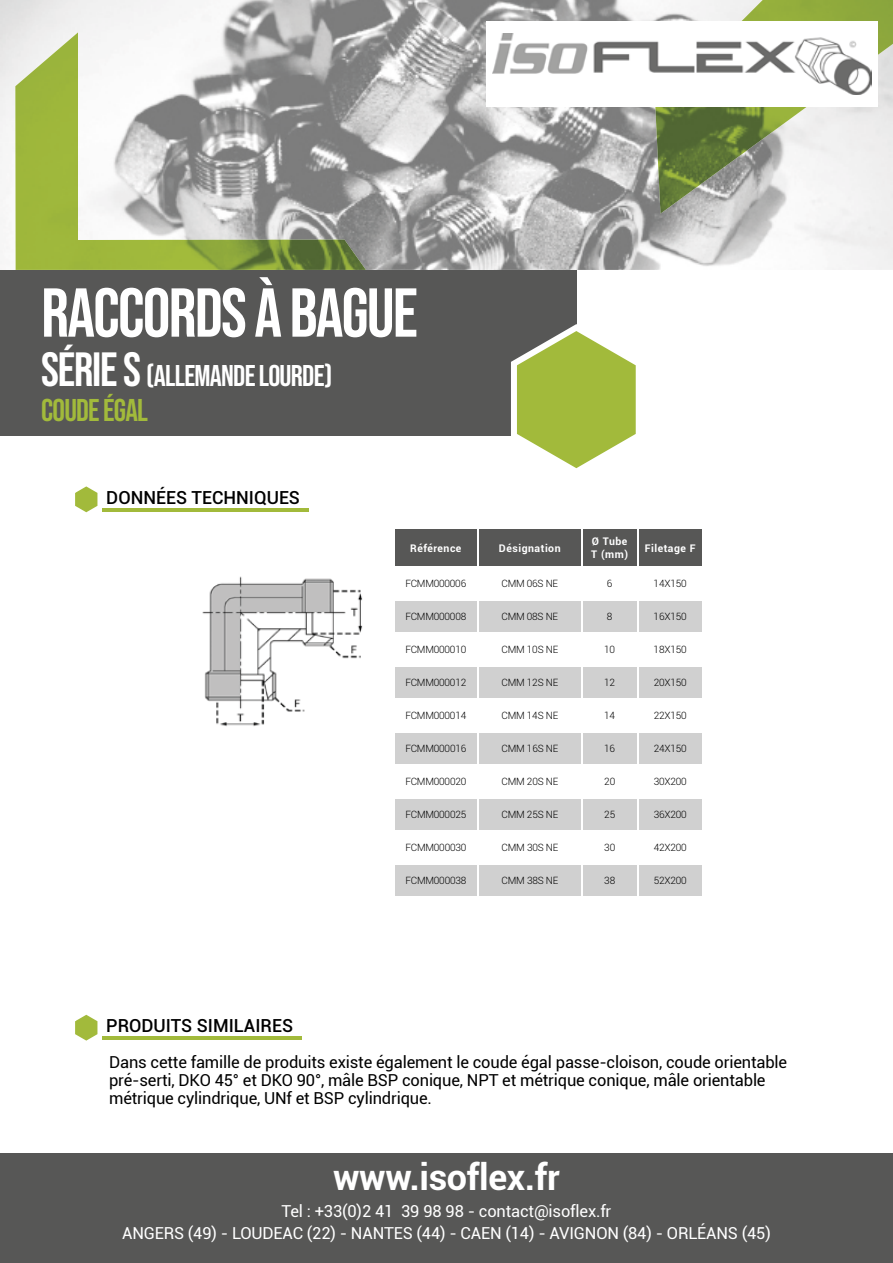
<style>
.page{position:relative;width:893px;height:1263px;background:#fff}
.page>*{position:absolute;margin:0;border:0;box-sizing:border-box;transform-origin:0 0}
.t1{font:69px "Bebas Neue";letter-spacing:-.025em;color:#fff}
.t2{font:700 36px "Roboto";letter-spacing:-.01em;color:#fff}
.t3{font:31.5px "Bebas Neue";letter-spacing:-.025em;color:#a2ba3b}
.t4{font:30px "Bebas Neue";letter-spacing:-.025em;color:#fff}
.t5{font:500 18px "Roboto";color:#000}
.t6{font:16.5px/18px "Roboto";letter-spacing:-.01em;color:#000}
.t7{font:16.5px/22px "Roboto";letter-spacing:-.01em;color:#fff;text-align:center}
.t8{font:700 10.5px/12.6px "Roboto";letter-spacing:.05em;color:#fff}
.t9{font:300 10.05px "Roboto";letter-spacing:-.02em;color:#000}
.s1{font-size:48px}
</style>
<div class="page">
<img style="left:0;top:0;width:893px;height:270px">
<img style="left:15px;top:32px;width:351px;height:238px">
<div style="left:0;top:270px;width:576px;height:166px;background:#575756"></div>
<svg style="left:511px;top:324px;width:125px;height:145px"></svg>
<img style="left:655px;top:0;width:238px;height:214px">
<div style="left:486px;top:21px;width:392px;height:85px;background:#fff"></div>
<img style="left:492px;top:34px;width:380px;height:60px">
<div style="left:0;top:1153px;width:893px;height:110px;background:#575756"></div>
<svg style="left:75px;top:1014px;width:28px;height:27px"></svg>
<hr style="left:102px;top:1036px;width:200px;height:3px;background:#a2ba3b">
<svg style="left:75px;top:486px;width:28px;height:27px"></svg>
<hr style="left:102px;top:508px;width:206px;height:3px;background:#a2ba3b">
<img style="left:202px;top:576px;width:161px;height:151px">
<div style="left:395px;top:529px;width:307px;height:37px;background:#575756"></div>
<svg style="left:395px;top:601px;width:307px;height:295px;fill:#d0d0d0"></svg>
<hr style="left:637px;top:600px;width:1px;height:32px;background:#fff">
<hr style="left:637px;top:633px;width:1px;height:32px;background:#fff">
<hr style="left:637px;top:666px;width:1px;height:32px;background:#fff">
<hr style="left:637px;top:699px;width:1px;height:32px;background:#fff">
<hr style="left:637px;top:732px;width:1px;height:32px;background:#fff">
<hr style="left:637px;top:765px;width:1px;height:32px;background:#fff">
<hr style="left:637px;top:798px;width:1px;height:32px;background:#fff">
<hr style="left:637px;top:831px;width:1px;height:32px;background:#fff">
<hr style="left:637px;top:864px;width:1px;height:32px;background:#fff">
<hr style="left:477px;top:529px;width:2px;height:37px;background:#fff">
<hr style="left:581px;top:529px;width:1px;height:37px;background:#fff">
<hr style="left:637px;top:529px;width:1px;height:37px;background:#fff">
<hr style="left:477px;top:600px;width:2px;height:32px;background:#fff">
<hr style="left:581px;top:600px;width:1px;height:32px;background:#fff">
<hr style="left:393px;top:632px;width:85px;height:1px;background:#fff">
<hr style="left:478px;top:632px;width:104px;height:1px;background:#fff">
<hr style="left:477px;top:633px;width:2px;height:32px;background:#fff">
<hr style="left:582px;top:632px;width:56px;height:1px;background:#fff">
<hr style="left:581px;top:633px;width:1px;height:32px;background:#fff">
<hr style="left:393px;top:665px;width:85px;height:1px;background:#fff">
<hr style="left:478px;top:665px;width:104px;height:1px;background:#fff">
<hr style="left:477px;top:666px;width:2px;height:32px;background:#fff">
<hr style="left:477px;top:699px;width:2px;height:32px;background:#fff">
<hr style="left:477px;top:732px;width:2px;height:32px;background:#fff">
<hr style="left:477px;top:765px;width:2px;height:32px;background:#fff">
<hr style="left:477px;top:798px;width:2px;height:32px;background:#fff">
<hr style="left:477px;top:831px;width:2px;height:32px;background:#fff">
<hr style="left:477px;top:864px;width:2px;height:32px;background:#fff">
<hr style="left:582px;top:665px;width:56px;height:1px;background:#fff">
<hr style="left:581px;top:666px;width:1px;height:32px;background:#fff">
<hr style="left:581px;top:699px;width:1px;height:32px;background:#fff">
<hr style="left:581px;top:732px;width:1px;height:32px;background:#fff">
<hr style="left:581px;top:765px;width:1px;height:32px;background:#fff">
<hr style="left:581px;top:798px;width:1px;height:32px;background:#fff">
<hr style="left:581px;top:831px;width:1px;height:32px;background:#fff">
<hr style="left:581px;top:864px;width:1px;height:32px;background:#fff">
<hr style="left:638px;top:632px;width:65px;height:1px;background:#fff">
<hr style="left:393px;top:698px;width:85px;height:1px;background:#fff">
<hr style="left:393px;top:731px;width:85px;height:1px;background:#fff">
<hr style="left:393px;top:764px;width:85px;height:1px;background:#fff">
<hr style="left:393px;top:797px;width:85px;height:1px;background:#fff">
<hr style="left:393px;top:830px;width:85px;height:1px;background:#fff">
<hr style="left:393px;top:863px;width:85px;height:1px;background:#fff">
<hr style="left:478px;top:698px;width:104px;height:1px;background:#fff">
<hr style="left:478px;top:731px;width:104px;height:1px;background:#fff">
<hr style="left:478px;top:764px;width:104px;height:1px;background:#fff">
<hr style="left:478px;top:797px;width:104px;height:1px;background:#fff">
<hr style="left:478px;top:830px;width:104px;height:1px;background:#fff">
<hr style="left:478px;top:863px;width:104px;height:1px;background:#fff">
<hr style="left:582px;top:698px;width:56px;height:1px;background:#fff">
<hr style="left:582px;top:731px;width:56px;height:1px;background:#fff">
<hr style="left:582px;top:764px;width:56px;height:1px;background:#fff">
<hr style="left:582px;top:797px;width:56px;height:1px;background:#fff">
<hr style="left:582px;top:830px;width:56px;height:1px;background:#fff">
<hr style="left:582px;top:863px;width:56px;height:1px;background:#fff">
<hr style="left:638px;top:665px;width:65px;height:1px;background:#fff">
<hr style="left:638px;top:698px;width:65px;height:1px;background:#fff">
<hr style="left:638px;top:731px;width:65px;height:1px;background:#fff">
<hr style="left:638px;top:764px;width:65px;height:1px;background:#fff">
<hr style="left:638px;top:797px;width:65px;height:1px;background:#fff">
<hr style="left:638px;top:830px;width:65px;height:1px;background:#fff">
<hr style="left:638px;top:863px;width:65px;height:1px;background:#fff">
<h1 class="t1" style="left:41px;top:274px;width:378px">RACCORDS À BAGUE</h1>
<h3 class="t4" style="left:41px;top:359px;width:293px"><span class="s1">SÉRIE S</span> (ALLEMANDE LOURDE)</h3>
<h3 class="t3" style="left:41px;top:392px;width:108px">COUDE ÉGAL</h3>
<h3 class="t5" style="left:106px;top:485px;width:195px">DONNÉES TECHNIQUES</h3>
<h3 class="t5" style="left:106px;top:1013px;width:188px">PRODUITS SIMILAIRES</h3>
<p class="t8" style="left:410px;top:541px;width:53px">Référence</p>
<p class="t8" style="left:499px;top:541px;width:63px">Désignation</p>
<p class="t8" style="left:591px;top:535px;width:38px">Ø Tube<br>T (mm)</p>
<p class="t8" style="left:645px;top:541px;width:52px">Filetage F</p>
<p class="t9" style="left:405px;top:576px;width:62px">FCMM000006</p>
<p class="t9" style="left:501px;top:576px;width:58px">CMM 06S NE</p>
<p class="t9" style="left:607px;top:576px;width:7px">6</p>
<p class="t9" style="left:654px;top:576px;width:34px">14X150</p>
<p class="t9" style="left:405px;top:609px;width:62px">FCMM000008</p>
<p class="t9" style="left:501px;top:609px;width:58px">CMM 08S NE</p>
<p class="t9" style="left:607px;top:609px;width:7px">8</p>
<p class="t9" style="left:654px;top:609px;width:34px">16X150</p>
<p class="t9" style="left:405px;top:642px;width:62px">FCMM000010</p>
<p class="t9" style="left:501px;top:642px;width:58px">CMM 10S NE</p>
<p class="t9" style="left:604px;top:642px;width:12px">10</p>
<p class="t9" style="left:654px;top:642px;width:34px">18X150</p>
<p class="t9" style="left:405px;top:675px;width:62px">FCMM000012</p>
<p class="t9" style="left:501px;top:675px;width:58px">CMM 12S NE</p>
<p class="t9" style="left:604px;top:675px;width:12px">12</p>
<p class="t9" style="left:654px;top:675px;width:34px">20X150</p>
<p class="t9" style="left:405px;top:708px;width:62px">FCMM000014</p>
<p class="t9" style="left:502px;top:708px;width:58px">CMM 14S NE</p>
<p class="t9" style="left:604px;top:708px;width:12px">14</p>
<p class="t9" style="left:654px;top:708px;width:34px">22X150</p>
<p class="t9" style="left:405px;top:741px;width:62px">FCMM000016</p>
<p class="t9" style="left:502px;top:741px;width:58px">CMM 16S NE</p>
<p class="t9" style="left:604px;top:741px;width:12px">16</p>
<p class="t9" style="left:654px;top:741px;width:34px">24X150</p>
<p class="t9" style="left:405px;top:774px;width:62px">FCMM000020</p>
<p class="t9" style="left:502px;top:774px;width:58px">CMM 20S NE</p>
<p class="t9" style="left:604px;top:774px;width:12px">20</p>
<p class="t9" style="left:654px;top:774px;width:34px">30X200</p>
<p class="t9" style="left:405px;top:808px;width:62px">FCMM000025</p>
<p class="t9" style="left:502px;top:808px;width:58px">CMM 25S NE</p>
<p class="t9" style="left:604px;top:808px;width:12px">25</p>
<p class="t9" style="left:654px;top:808px;width:34px">36X200</p>
<p class="t9" style="left:405px;top:841px;width:62px">FCMM000030</p>
<p class="t9" style="left:502px;top:841px;width:58px">CMM 30S NE</p>
<p class="t9" style="left:604px;top:841px;width:12px">30</p>
<p class="t9" style="left:654px;top:841px;width:34px">42X200</p>
<p class="t9" style="left:405px;top:874px;width:62px">FCMM000038</p>
<p class="t9" style="left:502px;top:874px;width:58px">CMM 38S NE</p>
<p class="t9" style="left:604px;top:874px;width:12px">38</p>
<p class="t9" style="left:654px;top:874px;width:34px">52X200</p>
<h3 class="t6" style="left:109px;top:1052px;width:680px">Dans cette famille de produits existe également le coude égal passe-cloison, coude orientable pré-serti, DKO 45° et DKO 90°, mâle BSP conique, NPT et métrique conique, mâle orientable métrique cylindrique, UNf et BSP cylindrique.</h3>
<h2 class="t2" style="left:333px;top:1152px;width:228px">www.isoflex.fr</h2>
<h3 class="t7" style="left:122px;top:1199px;width:650px">Tel : +33(0)2 41 39 98 98 - contact@isoflex.fr<br>ANGERS (49) - LOUDEAC (22) - NANTES (44) - CAEN (14) - AVIGNON (84) - ORLÉANS (45)</h3>
</div>
